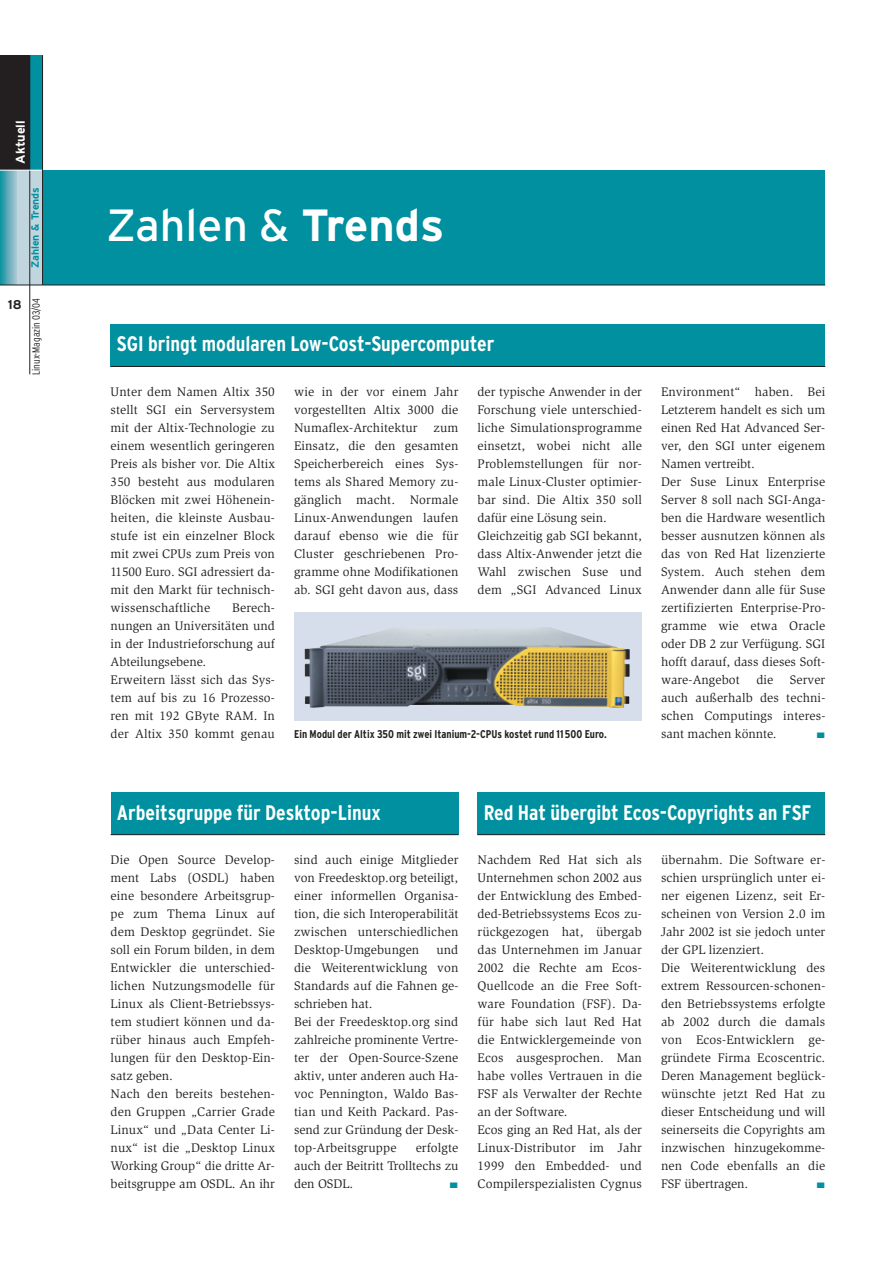
<style>
.page{position:relative;width:893px;height:1262px;background:#fff}
.page>*{position:absolute;margin:0;border:0;box-sizing:border-box;transform-origin:0 0}
.t1{font:45px "Interstate";color:#fff}
.t2{font:700 condensed 21px "Interstate";color:#fff}
.t3{font:12.75px/18px "Slimbach";letter-spacing:.01em;color:#231f20}
.t4{font:700 12.75px "Interstate";color:#fff}
.t5{font:700 12.75px "Interstate";color:#231f20}
.t6{font:700 condensed 11.25px "Interstate";color:#231f20}
.t7{font:300 condensed 10.5px "Interstate";color:#231f20}
.t8{font:700 10.5px "Interstate";color:#00909f}
.t9{font:7.8px "Zapf Dingbats";color:#00909f;scale:1.33 1}
.s1{font-weight:700}
</style>
<div class="page">
<div style="left:43px;top:170px;width:782px;height:115px;background:#00909f"></div>
<hr style="left:43px;top:285px;width:782px;height:1px;background:#231f20">
<div style="left:111px;top:324px;width:714px;height:43px;background:#00909f"></div>
<hr style="left:111px;top:366px;width:714px;height:1px;background:#231f20">
<div style="left:294px;top:612px;width:348px;height:108px;background:#d7deeb"></div>
<img style="left:304px;top:627px;width:325px;height:81px">
<div style="left:0;top:55px;width:43px;height:230px;background:#00909f"></div>
<div style="left:0;top:55px;width:30px;height:115px;background:#231f20"></div>
<svg style="left:0;top:171px;width:17px;height:114px;background:#5facb9"></svg>
<div style="left:17px;top:170px;width:26px;height:115px;background:#c0d5de"></div>
<hr style="left:0;top:285px;width:43px;height:1px;background:#231f20">
<hr style="left:30px;top:55px;width:1px;height:319px;background:#231f20">
<hr style="left:0;top:170px;width:43px;height:1px;background:#fff">
<hr style="left:42px;top:55px;width:1px;height:230px;background:#231f20">
<div style="left:477px;top:792px;width:348px;height:43px;background:#00909f"></div>
<hr style="left:477px;top:834px;width:348px;height:1px;background:#231f20">
<div style="left:111px;top:792px;width:347px;height:43px;background:#00909f"></div>
<hr style="left:111px;top:834px;width:347px;height:1px;background:#231f20">
<p class="t4" style="left:15px;top:164px;width:45px;rotate:-90deg">Aktuell</p>
<p class="t8" style="left:31px;top:268px;width:83px;rotate:-90deg">Zahlen &amp; Trends</p>
<p class="t5" style="left:8px;top:300px;width:15px">18</p>
<p class="t7" style="left:32px;top:375px;width:78px;rotate:-90deg">Linux-Magazin 03/04</p>
<h1 class="t1" style="left:106px;top:208px;width:339px">Zahlen &amp; <span class="s1">Trends</span></h1>
<h2 class="t2" style="left:117px;top:336px;width:379px">SGI bringt modularen Low-Cost-Supercomputer</h2>
<p class="t3" style="left:111px;top:384px;width:166px;text-align:justify">Unter dem Namen Altix 350 stellt SGI ein Serversystem mit der Altix-Technologie zu einem wesentlich geringeren Preis als bisher vor. Die Altix 350 besteht aus modularen Blöcken mit zwei Höhenein&shy;heiten, die kleinste Ausbau&shy;stufe ist ein einzelner Block mit zwei CPUs zum Preis von 11500 Euro. SGI adressiert da&shy;mit den Markt für technisch&shy;wissenschaftliche</p>
<p class="t3" style="left:111px;top:600px;width:166px;text-indent:122px">Berech&shy;nungen an Universitäten und in der Industrieforschung auf<br>Abteilungsebene.<br>Erweitern lässt sich das Sys&shy;tem auf bis zu 16 Prozesso&shy;ren mit 192 GByte RAM. In der Altix 350 kommt genau</p>
<p class="t3" style="left:294px;top:384px;width:166px;text-align:justify">wie in der vor einem Jahr vorgestellten Altix 3000 die Numaflex-Architektur zum Einsatz, die den gesamten Speicherbereich eines Sys&shy;tems als Shared Memory zu&shy;gänglich macht. Normale Linux-Anwendungen laufen darauf ebenso wie die für Cluster geschriebenen Pro&shy;gramme ohne Modifikationen ab. SGI geht davon aus, dass</p>
<p class="t3" style="left:477px;top:384px;width:166px">der typische Anwender in der<br>Forschung viele unterschied&shy;liche Simulationsprogramme einsetzt, wobei nicht alle<br>Problemstellungen für nor&shy;male Linux-Cluster optimier&shy;bar sind. Die Altix 350 soll dafür eine Lösung sein.<br>Gleichzeitig gab SGI bekannt, dass Altix-Anwender jetzt die<br>Wahl zwischen Suse und dem „SGI Advanced Linux</p>
<p class="t3" style="left:661px;top:384px;width:166px">Environment“ haben. Bei<br>Letzterem handelt es sich um einen Red Hat Advanced Ser&shy;ver, den SGI unter eigenem<br>Namen vertreibt.<br>Der Suse Linux Enterprise<br>Server 8 soll nach SGI-Anga&shy;ben die Hardware wesentlich besser ausnutzen können als das von Red Hat lizenzierte<br>System. Auch stehen dem<br>Anwender dann alle für Suse zertifizierten Enterprise-Pro&shy;gramme wie etwa Oracle oder DB 2 zur Verfügung. SGI hofft darauf, dass dieses Soft&shy;ware-Angebot</p>
<p class="t3" style="left:756px;top:672px;width:19px">die</p>
<p class="t3" style="left:661px;top:672px;width:166px;text-align:justify;text-indent:129px">Server auch außerhalb des techni&shy;schen Computings interes&shy;sant machen könnte.</p>
<p class="t6" style="left:294px;top:730px;width:314px">Ein Modul der Altix 350 mit zwei Itanium-2-CPUs kostet rund 11500 Euro.</p>
<p class="t9" style="left:816px;top:731px;width:8px">■</p>
<h2 class="t2" style="left:117px;top:804px;width:265px">Arbeitsgruppe für Desktop-Linux</h2>
<p class="t3" style="left:111px;top:852px;width:166px">Die Open Source Develop&shy;ment Labs (OSDL) haben eine besondere Arbeitsgrup&shy;pe zum Thema Linux auf dem Desktop gegründet. Sie soll ein Forum bilden, in dem<br>Entwickler die unterschied&shy;lichen Nutzungsmodelle für<br>Linux als Client-Betriebssys&shy;tem studiert können und da&shy;rüber hinaus auch Empfeh&shy;lungen für den Desktop-Ein&shy;satz geben.<br>Nach den bereits bestehen&shy;den Gruppen „Carrier Grade<br>Linux“ und „Data Center Li&shy;nux“ ist die „Desktop Linux<br>Working Group“ die dritte Ar&shy;beitsgruppe am OSDL. An ihr</p>
<p class="t3" style="left:294px;top:852px;width:166px;text-align:justify">sind auch einige Mitglieder von Freedesktop.org beteiligt, einer informellen Organisa&shy;tion, die sich Interoperabilität zwischen unterschiedlichen Desktop-Umgebungen</p>
<p class="t3" style="left:294px;top:942px;width:166px;text-indent:142px">und die Weiterentwicklung von<br>Standards auf die Fahnen ge&shy;schrieben hat.<br>Bei der Freedesktop.org sind zahlreiche prominente Vertre&shy;ter der Open-Source-Szene aktiv, unter anderen auch Ha&shy;voc Pennington, Waldo Bas&shy;tian und Keith Packard. Pas&shy;send zur Gründung der Desk&shy;top-Arbeitsgruppe</p>
<p class="t3" style="left:294px;top:1140px;width:166px;text-align:justify;text-indent:122px">erfolgte auch der Beitritt Trolltechs zu den OSDL.</p>
<p class="t9" style="left:450px;top:1181px;width:8px">■</p>
<h2 class="t2" style="left:484px;top:804px;width:329px">Red Hat übergibt Ecos-Copyrights an FSF</h2>
<p class="t3" style="left:477px;top:852px;width:166px">Nachdem Red Hat sich als<br>Unternehmen schon 2002 aus der Entwicklung des Embed&shy;ded-Betriebssystems Ecos zu&shy;rückgezogen hat, übergab das Unternehmen im Januar<br>2002 die Rechte am Ecos-<br>Quellcode an die Free Soft&shy;ware Foundation (FSF). Da&shy;für habe sich laut Red Hat die Entwicklergemeinde von<br>Ecos ausgesprochen. Man habe volles Vertrauen in die<br>FSF als Verwalter der Rechte an der Software.<br>Ecos ging an Red Hat, als der<br>Linux-Distributor im Jahr<br>1999 den Embedded- und<br>Compilerspezialisten Cygnus</p>
<p class="t3" style="left:661px;top:852px;width:166px">übernahm. Die Software er&shy;schien ursprünglich unter ei&shy;ner eigenen Lizenz, seit Er&shy;scheinen von Version 2.0 im<br>Jahr 2002 ist sie jedoch unter der GPL lizenziert.<br>Die Weiterentwicklung des extrem Ressourcen-schonen&shy;den Betriebssystems erfolgte ab 2002 durch die damals von Ecos-Entwicklern ge&shy;gründete Firma Ecoscentric.<br>Deren Management beglück&shy;wünschte jetzt Red Hat zu dieser Entscheidung und will seinerseits die Copyrights am inzwischen hinzugekomme&shy;nen Code ebenfalls an die<br>FSF übertragen.</p>
<p class="t9" style="left:816px;top:1181px;width:8px">■</p>
</div>
